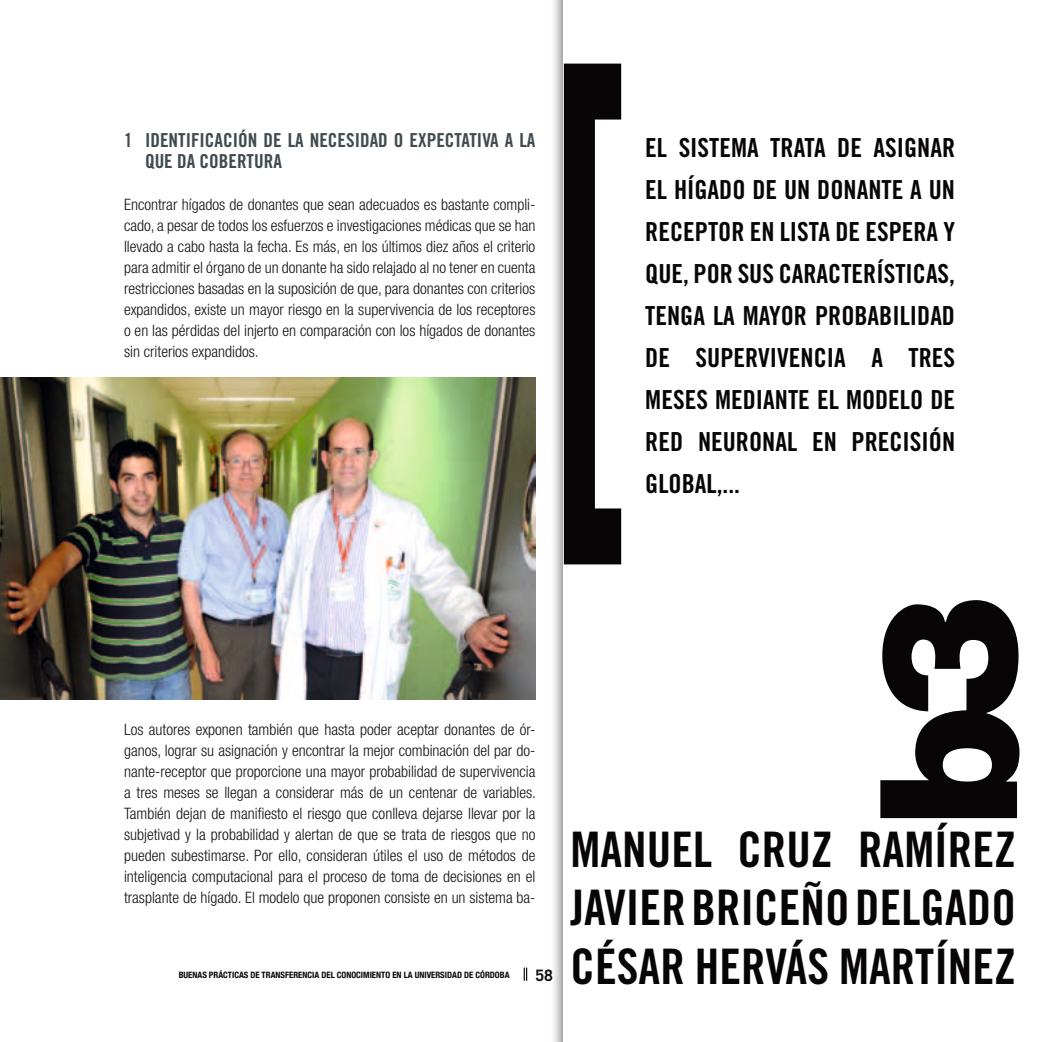
<style>
.page{position:relative;width:1042px;height:1042px;background:#fff}
.page>*{position:absolute;margin:0;border:0;box-sizing:border-box;transform-origin:0 0}
.t1{font:49px/58.8px "Trade Gothic LT Std Bd Cn 20";color:#080507;text-align:justify}
.t2{font:26.25px/42px "Trade Gothic Bold Cond Twenty";color:#080507;text-align:justify}
.t3{font:19.25px/21px "Trade Gothic LT Std Bd Cn 20";color:#404a4f}
.t4{font:300 condensed 15.75px/21px "Helvetica Neue LT Std";color:#141314;text-align:justify}
.t5{font:700 15.75px "Trade Gothic LT Std";color:#141314}
.t6{font:700 condensed 8.75px "Helvetica Neue";color:#080507}
</style>
<div class="page">
<svg style="left:524px;top:967px;width:3px;height:14px"></svg>
<div style="left:549px;top:0;width:493px;height:1042px;background:#141314;opacity:.46"></div>
<div style="left:563px;top:0;width:479px;height:1042px;background:#fff"></div>
<img style="left:0;top:377px;width:535px;height:323px">
<svg style="left:880px;top:600px;width:139px;height:218px"></svg>
<svg style="left:564px;top:64px;width:57px;height:500px"></svg>
<p class="t3" style="left:145px;top:129px;width:392px;text-indent:-21px">1 I DENTI FICACIÓN DE LA NECESIDAD O EXPECTATIVA A LA<br>QUE DA COBERT</p>
<p class="t3" style="left:254px;top:150px;width:29px">URA</p>
<p class="t4" style="left:124px;top:194px;width:413px">Encontrar hígados de donantes que sean adecuados es bastante compli&shy;cado, a pesar de todos los esfuerzos e investigaciones médicas que se han llevado a cabo hasta la fecha. Es más, en los últimos diez años el criterio para admitir el órgano de un donante ha sido relajado al no tener en cuenta restricciones basadas en la suposición de que, para donantes con criterios expandidos, existe un mayor riesgo en la supervivencia de los receptores o en las pérdidas del injerto en comparación con los hígados de donantes sin criterios expandidos.</p>
<h2 class="t2" style="left:645px;top:126px;width:311px">EL SISTEMA TRATA DE ASIGNAR EL HÍGADO DE UN DONANTE A UN RECEPTOR EN LISTA DE ESPERA Y QUE, POR SUS CARACTERÍSTICAS, TENGA LA MAYOR PROBABILIDAD DE SUPERVIVENCIA A TRES MESES MEDIANTE EL MODELO DE RED NEURONAL EN PRECISIÓN GLOBAL,...</h2>
<p class="t4" style="left:124px;top:719px;width:413px">Los autores exponen también que hasta poder aceptar donantes de ór&shy;ganos, lograr su asignación y encontrar la mejor combinación del par do&shy;nante-receptor que proporcione una mayor probabilidad de supervivencia a tres meses se llegan a considerar más de un centenar de variables.<br>También dejan de manifiesto el riesgo que conlleva dejarse llevar por la subjetivad y la probabilidad y alertan de que se trata de riesgos que no pueden subestimarse. Por ello, consideran útiles el uso de métodos de inteligencia computacional para el proceso de toma de decisiones en el trasplante de hígado. El modelo que proponen consiste en un sistema ba-</p>
<p class="t6" style="left:179px;top:970px;width:332px">BUENAS PRÁCTICAS DE TRANSFERENCIA DEL CONOCIMIENTO EN LA UNIVERSIDAD DE CÓRDOBA</p>
<p class="t5" style="left:535px;top:965px;width:19px">58</p>
<h1 class="t1" style="left:570px;top:819px;width:311px">MANUEL CRUZ RAMÍ</h1>
<h1 class="t1" style="left:570px;top:819px;width:447px;text-indent:377px">REZ JAVIER BRICEÑO DELGADO CÉSAR HERVÁS MARTÍNEZ</h1>
</div>
